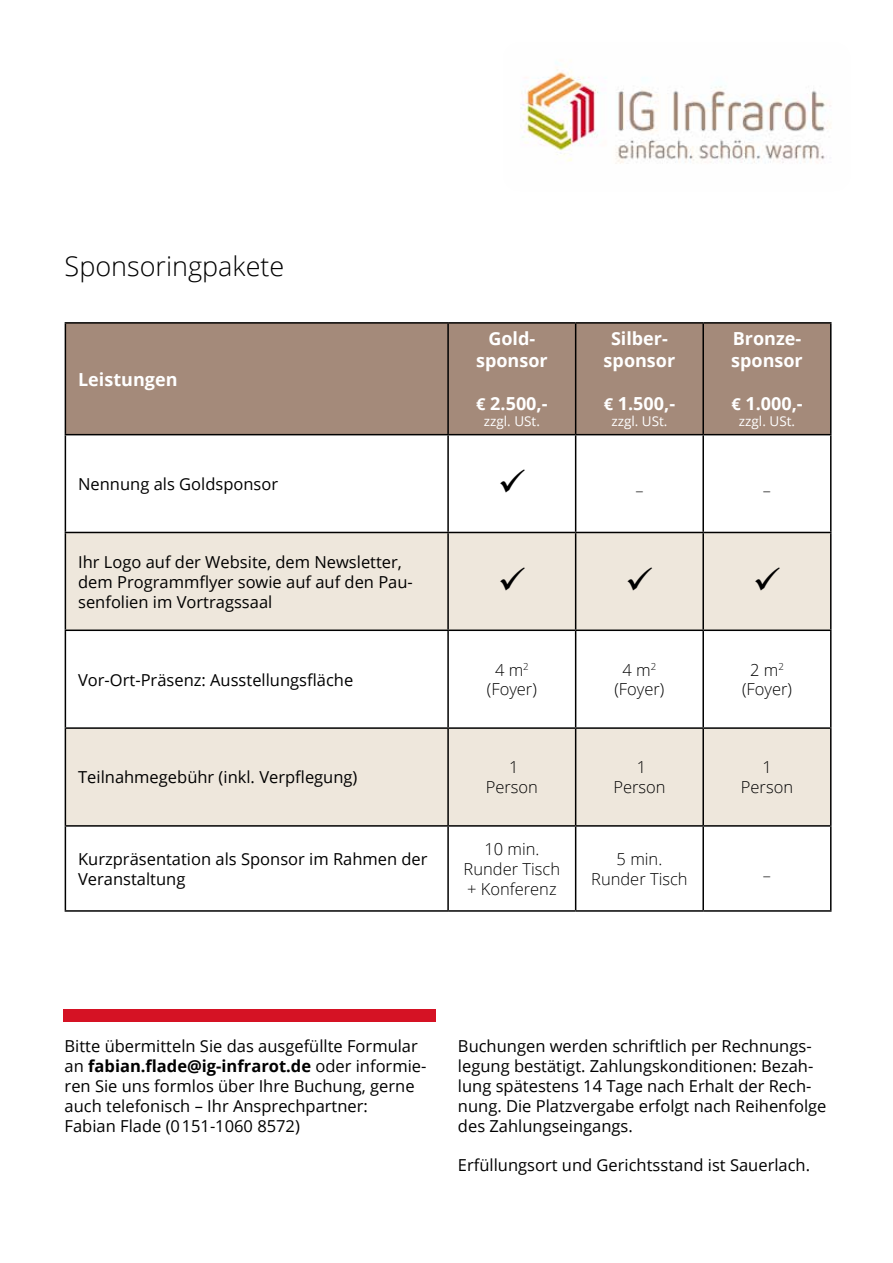
<style>
.page{position:relative;width:893px;height:1263px;background:#fff}
.page>*{position:absolute;margin:0;border:0;box-sizing:border-box;transform-origin:0 0}
.t1{font:300 27px "Open Sans";color:#000}
.t2{font:700 18px/21.6px "Open Sans";color:#fff;text-align:center}
.t3{font:16.5px/19.8px "Open Sans";color:#000}
.t4{font:300 16.5px/19.8px "Open Sans";color:#000;text-align:center}
.t5{font:13.5px "Open Sans";color:#fff}
.s1{font-size:16.5px}
.s2{font-weight:700}
</style>
<div class="page">
<div style="left:66px;top:324px;width:764px;height:110px;background:#a48a7a"></div>
<svg style="left:66px;top:533px;width:764px;height:292px;fill:#eee7dc"></svg>
<hr style="left:65px;top:322px;width:383px;height:2px;background:#000">
<hr style="left:65px;top:324px;width:1px;height:110px;background:#000">
<hr style="left:448px;top:322px;width:128px;height:2px;background:#000">
<hr style="left:447px;top:324px;width:2px;height:110px;background:#000">
<hr style="left:576px;top:322px;width:127px;height:2px;background:#000">
<hr style="left:575px;top:324px;width:1px;height:110px;background:#000">
<hr style="left:703px;top:322px;width:128px;height:2px;background:#000">
<hr style="left:702px;top:324px;width:2px;height:110px;background:#000">
<hr style="left:830px;top:324px;width:1px;height:110px;background:#000">
<hr style="left:65px;top:434px;width:383px;height:1px;background:#000">
<hr style="left:65px;top:435px;width:1px;height:97px;background:#000">
<hr style="left:448px;top:434px;width:128px;height:1px;background:#000">
<hr style="left:447px;top:435px;width:2px;height:97px;background:#000">
<hr style="left:576px;top:434px;width:127px;height:1px;background:#000">
<hr style="left:575px;top:435px;width:1px;height:97px;background:#000">
<hr style="left:703px;top:434px;width:128px;height:1px;background:#000">
<hr style="left:702px;top:435px;width:2px;height:97px;background:#000">
<hr style="left:830px;top:435px;width:1px;height:97px;background:#000">
<hr style="left:65px;top:532px;width:383px;height:1px;background:#000">
<hr style="left:65px;top:533px;width:1px;height:96px;background:#000">
<hr style="left:448px;top:532px;width:128px;height:1px;background:#000">
<hr style="left:447px;top:533px;width:2px;height:96px;background:#000">
<hr style="left:576px;top:532px;width:127px;height:1px;background:#000">
<hr style="left:575px;top:533px;width:1px;height:96px;background:#000">
<hr style="left:703px;top:532px;width:128px;height:1px;background:#000">
<hr style="left:702px;top:533px;width:2px;height:96px;background:#000">
<hr style="left:830px;top:533px;width:1px;height:96px;background:#000">
<hr style="left:65px;top:629px;width:383px;height:2px;background:#000">
<hr style="left:65px;top:631px;width:1px;height:96px;background:#000">
<hr style="left:448px;top:629px;width:128px;height:2px;background:#000">
<hr style="left:447px;top:631px;width:2px;height:96px;background:#000">
<hr style="left:576px;top:629px;width:127px;height:2px;background:#000">
<hr style="left:575px;top:631px;width:1px;height:96px;background:#000">
<hr style="left:703px;top:629px;width:128px;height:2px;background:#000">
<hr style="left:702px;top:631px;width:2px;height:96px;background:#000">
<hr style="left:830px;top:631px;width:1px;height:96px;background:#000">
<hr style="left:65px;top:727px;width:383px;height:2px;background:#000">
<hr style="left:65px;top:729px;width:1px;height:96px;background:#000">
<hr style="left:448px;top:727px;width:128px;height:2px;background:#000">
<hr style="left:447px;top:729px;width:2px;height:96px;background:#000">
<hr style="left:576px;top:727px;width:127px;height:2px;background:#000">
<hr style="left:575px;top:729px;width:1px;height:96px;background:#000">
<hr style="left:703px;top:727px;width:128px;height:2px;background:#000">
<hr style="left:702px;top:729px;width:2px;height:96px;background:#000">
<hr style="left:830px;top:729px;width:1px;height:96px;background:#000">
<hr style="left:65px;top:825px;width:383px;height:2px;background:#000">
<hr style="left:65px;top:827px;width:1px;height:83px;background:#000">
<hr style="left:448px;top:825px;width:128px;height:2px;background:#000">
<hr style="left:447px;top:827px;width:2px;height:83px;background:#000">
<hr style="left:576px;top:825px;width:127px;height:2px;background:#000">
<hr style="left:575px;top:827px;width:1px;height:83px;background:#000">
<hr style="left:703px;top:825px;width:128px;height:2px;background:#000">
<hr style="left:702px;top:827px;width:2px;height:83px;background:#000">
<hr style="left:830px;top:827px;width:1px;height:83px;background:#000">
<hr style="left:65px;top:910px;width:383px;height:2px;background:#000">
<hr style="left:448px;top:910px;width:128px;height:2px;background:#000">
<hr style="left:576px;top:910px;width:127px;height:2px;background:#000">
<hr style="left:703px;top:910px;width:128px;height:2px;background:#000">
<img style="left:521px;top:62px;width:310px;height:102px">
<div style="left:64px;top:1010px;width:372px;height:12px;background:#d51224"></div>
<svg style="left:500px;top:567px;width:25px;height:24px"></svg>
<svg style="left:628px;top:567px;width:24px;height:24px"></svg>
<svg style="left:755px;top:567px;width:25px;height:24px"></svg>
<h1 class="t1" style="left:65px;top:247px;width:221px">Sponsoringpakete</h1>
<p class="t2" style="left:78px;top:368px;width:101px">Leistungen</p>
<p class="t3" style="left:78px;top:474px;width:201px">Nennung als Goldsponsor</p>
<p class="t3" style="left:78px;top:552px;width:336px">Ihr Logo auf der Website, dem Newsletter, dem Programmflyer sowie auf auf den Pau&shy;senfolien im Vortragssaal</p>
<p class="t2" style="left:476px;top:327px;width:73px">Gold&shy;sponsor</p>
<p class="t2" style="left:476px;top:392px;width:73px"><span class="s1">€</span> 2.500,-</p>
<p class="t5" style="left:484px;top:412px;width:58px">zzgl. USt.</p>
<p class="t2" style="left:604px;top:327px;width:73px">Silber&shy;sponsor</p>
<p class="t2" style="left:604px;top:392px;width:73px"><span class="s1">€</span> 1.500,-</p>
<p class="t5" style="left:611px;top:412px;width:58px">zzgl. USt.</p>
<p class="t2" style="left:731px;top:327px;width:73px;text-align:left">Bronze&shy;sponsor</p>
<p class="t2" style="left:731px;top:392px;width:73px"><span class="s1">€</span> 1.000,-</p>
<p class="t5" style="left:739px;top:412px;width:58px">zzgl. USt.</p>
<p class="t4" style="left:636px;top:474px;width:8px">_</p>
<p class="t4" style="left:764px;top:474px;width:8px">_</p>
<p class="t3" style="left:78px;top:669px;width:277px">Vor-Ort-Präsenz: Ausstellungsfläche</p>
<p class="t4" style="left:487px;top:659px;width:51px">4 m<sup>2 </sup>(Foyer)</p>
<p class="t4" style="left:614px;top:659px;width:51px">4 m<sup>2 </sup>(Foyer)</p>
<p class="t4" style="left:742px;top:659px;width:51px">2 m<sup>2 </sup>(Foyer)</p>
<p class="t3" style="left:78px;top:767px;width:281px">Teilnahmegebühr (inkl. Verpflegung)</p>
<p class="t4" style="left:486px;top:757px;width:54px">1<br>Person</p>
<p class="t4" style="left:613px;top:757px;width:54px">1<br>Person</p>
<p class="t4" style="left:741px;top:757px;width:54px">1<br>Person</p>
<p class="t3" style="left:78px;top:848px;width:351px">Kurzpräsentation als Sponsor im Rahmen der<br>Veranstaltung</p>
<p class="t4" style="left:464px;top:838px;width:98px">10 min.<br>Runder Tisch + Konferenz</p>
<p class="t4" style="left:591px;top:848px;width:98px">5 min.<br>Runder Tisch</p>
<p class="t4" style="left:764px;top:858px;width:8px">_</p>
<p class="t3" style="left:65px;top:1036px;width:363px">Bitte übermitteln Sie das ausgefüllte Formular an <span class="s2">fabian.flade@ig-infrarot.de</span> oder informie&shy;ren Sie uns formlos über Ihre Buchung, gerne auch telefonisch – Ihr Ansprechpartner:<br>Fabian Flade (0151-1060 8572)</p>
<p class="t3" style="left:458px;top:1036px;width:370px">Buchungen werden schriftlich per Rechnungs&shy;legung bestätigt. Zahlungskonditionen: Bezah&shy;lung spätestens 14 Tage nach Erhalt der Rech&shy;nung. Die Platzvergabe erfolgt nach Reihenfolge des Zahlungseingangs.</p>
<p class="t3" style="left:458px;top:1155px;width:354px">Erfüllungsort und Gerichtsstand ist Sauerlach.</p>
</div>
